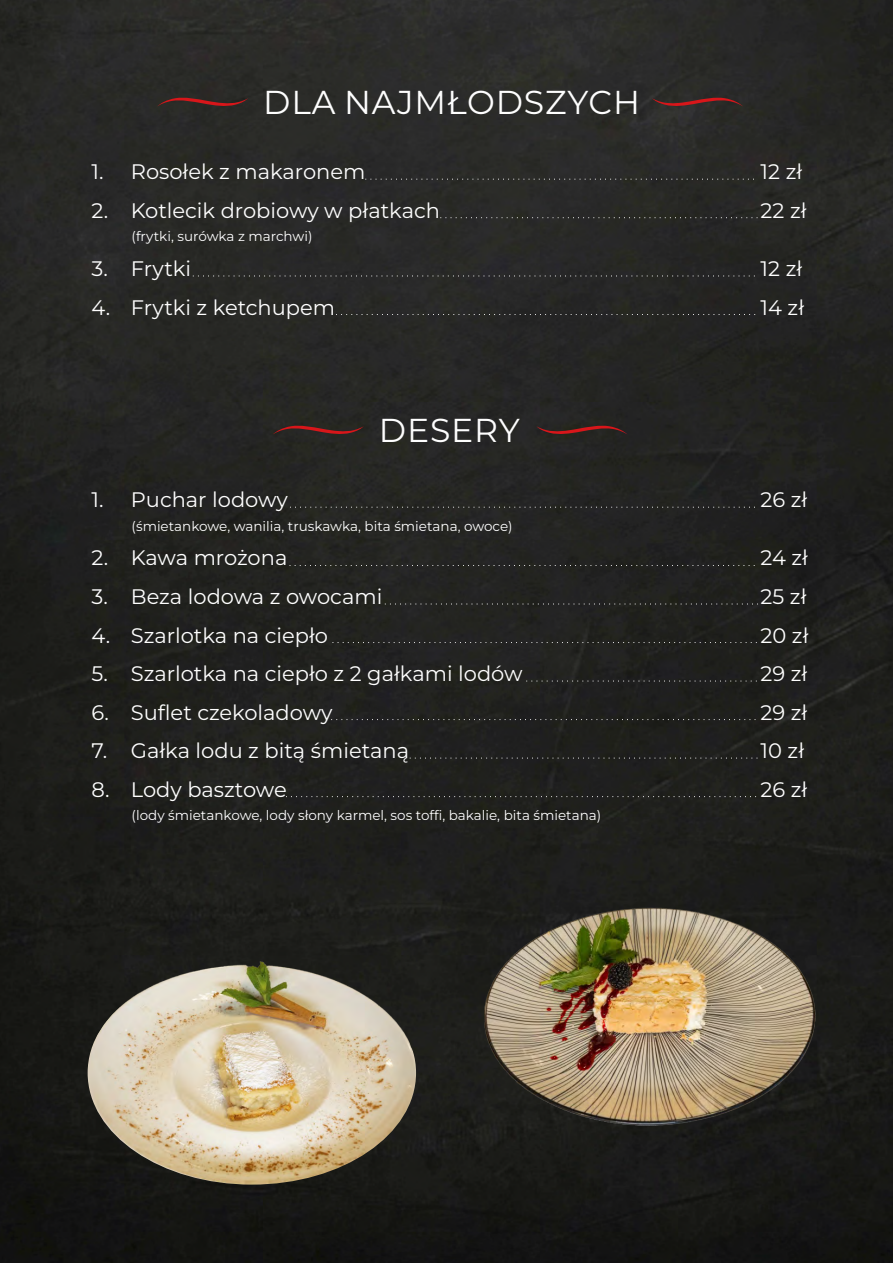
<style>
.page{position:relative;width:893px;height:1263px;background:#fff}
.page>*{position:absolute;margin:0;border:0;box-sizing:border-box;transform-origin:0 0}
.t1{font:33.15px "Montserrat";letter-spacing:.025em;color:#fefefe}
.t2{font:21px/38.5px "Montserrat";color:#fefefe}
.t3{font:13.5px "Montserrat";color:#fefefe}
</style>
<div class="page">
<img style="left:0;top:0;width:893px;height:1263px">
<svg style="left:157px;top:95px;width:91px;height:15px"></svg>
<svg style="left:652px;top:95px;width:91px;height:15px"></svg>
<svg style="left:273px;top:423px;width:91px;height:15px"></svg>
<svg style="left:536px;top:423px;width:92px;height:15px"></svg>
<img style="left:478px;top:903px;width:355px;height:234px">
<img style="left:88px;top:961px;width:328px;height:223px;border-radius:50%">
<svg style="left:365px;top:179px;width:392px;height:1px"></svg>
<svg style="left:440px;top:217px;width:318px;height:1px"></svg>
<svg style="left:193px;top:276px;width:565px;height:1px"></svg>
<svg style="left:336px;top:314px;width:422px;height:1px"></svg>
<svg style="left:290px;top:507px;width:468px;height:1px"></svg>
<svg style="left:290px;top:565px;width:468px;height:1px"></svg>
<svg style="left:385px;top:604px;width:373px;height:1px"></svg>
<svg style="left:332px;top:642px;width:427px;height:1px"></svg>
<svg style="left:526px;top:681px;width:233px;height:1px"></svg>
<svg style="left:331px;top:719px;width:425px;height:1px"></svg>
<svg style="left:410px;top:758px;width:348px;height:1px"></svg>
<svg style="left:286px;top:796px;width:470px;height:1px"></svg>
<p class="t2" style="left:92px;top:152px;width:18px">1.<br>2.</p>
<p class="t2" style="left:92px;top:249px;width:20px">3.<br>4.</p>
<h1 class="t1" style="left:263px;top:82px;width:378px">DLA NAJMŁODSZYCH</h1>
<p class="t2" style="left:131px;top:152px;width:311px">Rosołek z makaronem<br>Kotlecik drobiowy w płatkach</p>
<p class="t3" style="left:132px;top:228px;width:182px">(frytki, surówka z marchwi)</p>
<p class="t2" style="left:131px;top:249px;width:206px">Frytki<br>Frytki z ketchupem</p>
<p class="t2" style="left:92px;top:480px;width:14px">1.</p>
<p class="t2" style="left:92px;top:539px;width:20px">2.<br>3.<br>4.<br>5.<br>6.<br>7.<br>8.</p>
<h1 class="t1" style="left:379px;top:410px;width:142px">DESERY</h1>
<p class="t2" style="left:131px;top:480px;width:158px">Puchar lodowy</p>
<p class="t3" style="left:132px;top:518px;width:382px">(śmietankowe, wanilia, truskawka, bita śmietana, owoce)</p>
<p class="t2" style="left:131px;top:539px;width:393px">Kawa mrożona<br>Beza lodowa z owocami<br>Szarlotka na ciepło<br>Szarlotka na ciepło z 2 gałkami lodów<br>Suflet czekoladowy<br>Gałka lodu z bitą śmietaną<br>Lody basztowe</p>
<p class="t3" style="left:132px;top:807px;width:471px">(lody śmietankowe, lody słony karmel, sos toffi, bakalie, bita śmietana)</p>
<p class="t2" style="left:761px;top:152px;width:47px">12 zł<br>22 zł</p>
<p class="t2" style="left:761px;top:249px;width:45px">12 zł<br>14 zł</p>
<p class="t2" style="left:761px;top:480px;width:48px">26 zł</p>
<p class="t2" style="left:761px;top:539px;width:49px">24 zł<br>25 zł<br>20 zł<br>29 zł<br>29 zł<br>10 zł<br>26 zł</p>
</div>
